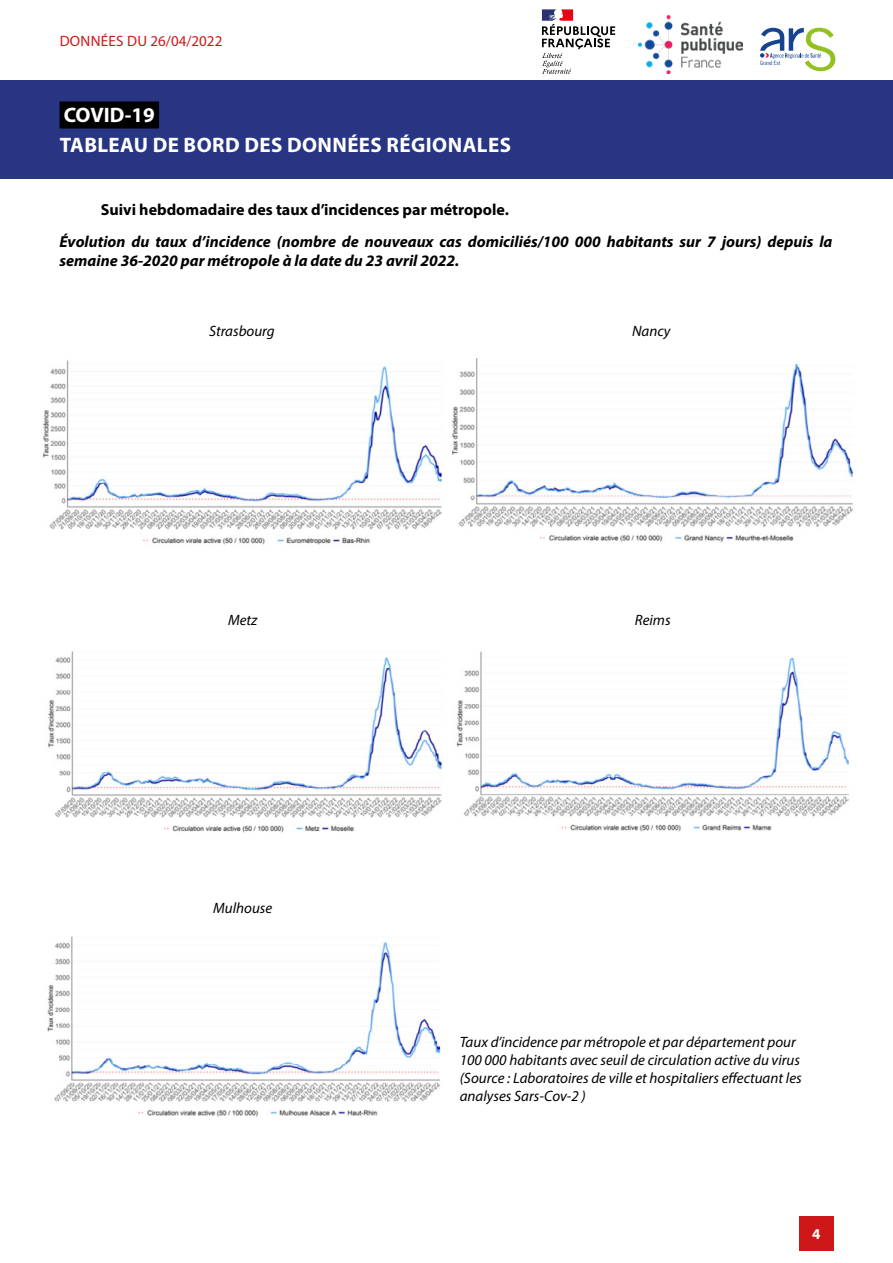
<style>
.page{position:relative;width:893px;height:1263px;background:#fff}
.page>*{position:absolute;margin:0;border:0;box-sizing:border-box;transform-origin:0 0}
.t1{font:700 21px/29.4px "Myriad Pro";letter-spacing:.02em;color:#fff}
.t2{font:italic 700 16.05px/19.2px "Myriad Pro";color:#000}
.t3{font:700 16.05px "Myriad Pro";color:#000}
.t4{font:italic 15px/18px "Myriad Pro";color:#000}
.t5{font:15px "Myriad Pro";letter-spacing:.02em;color:#cd1719}
.t6{font:700 15px "Myriad Pro";color:#fff}
.t7{font:5.85px "Trade Gothic LT Std Cn 18";color:#154390}
</style>
<div class="page">
<div style="left:0;top:80px;width:893px;height:99px;background:#283583"></div>
<div style="left:60px;top:101px;width:99px;height:27px;background:#000"></div>
<div style="left:799px;top:1216px;width:34px;height:34px;background:#cd1719"></div>
<img style="left:638px;top:15px;width:104px;height:59px">
<svg style="left:760px;top:28px;width:75px;height:43px"></svg>
<svg style="left:542px;top:9px;width:73px;height:65px"></svg>
<img style="left:43px;top:360px;width:399px;height:185px">
<img style="left:452px;top:359px;width:402px;height:184px">
<img style="left:48px;top:651px;width:394px;height:182px">
<img style="left:456px;top:651px;width:392px;height:181px">
<img style="left:47px;top:937px;width:394px;height:180px">
<p class="t5" style="left:60px;top:31px;width:164px">DONNÉES DU 26/04/2022</p>
<h1 class="t1" style="left:60px;top:100px;width:453px">COVID-19<br>TABLEAU DE BORD DES DONNÉES RÉGIONALES</h1>
<p class="t7" style="left:760px;top:59px;width:22px">Grand Est</p>
<p class="t3" style="left:101px;top:199px;width:410px">Suivi hebdomadaire des taux d’incidences par métropole.</p>
<p class="t2" style="left:60px;top:231px;width:774px">Évolution du taux d’incidence (nombre de nouveaux cas domiciliés/100 000 habitants sur 7 jours) depuis la semaine 36-2020 par métropole à la date du 23 avril 2022.</p>
<p class="t4" style="left:209px;top:322px;width:67px">Strasbourg</p>
<p class="t4" style="left:228px;top:610px;width:31px">Metz</p>
<p class="t4" style="left:213px;top:898px;width:61px">Mulhouse</p>
<p class="t4" style="left:632px;top:322px;width:40px">Nancy</p>
<p class="t4" style="left:635px;top:610px;width:37px">Reims</p>
<p class="t4" style="left:460px;top:1032px;width:344px">Taux d’incidence par métropole et par département pour 100 000 habitants avec seuil de circulation active du virus (Source : Laboratoires de ville et hospitaliers effectuant les analyses Sars-Cov-2 )</p>
<p class="t6" style="left:812px;top:1224px;width:10px">4</p>
</div>
